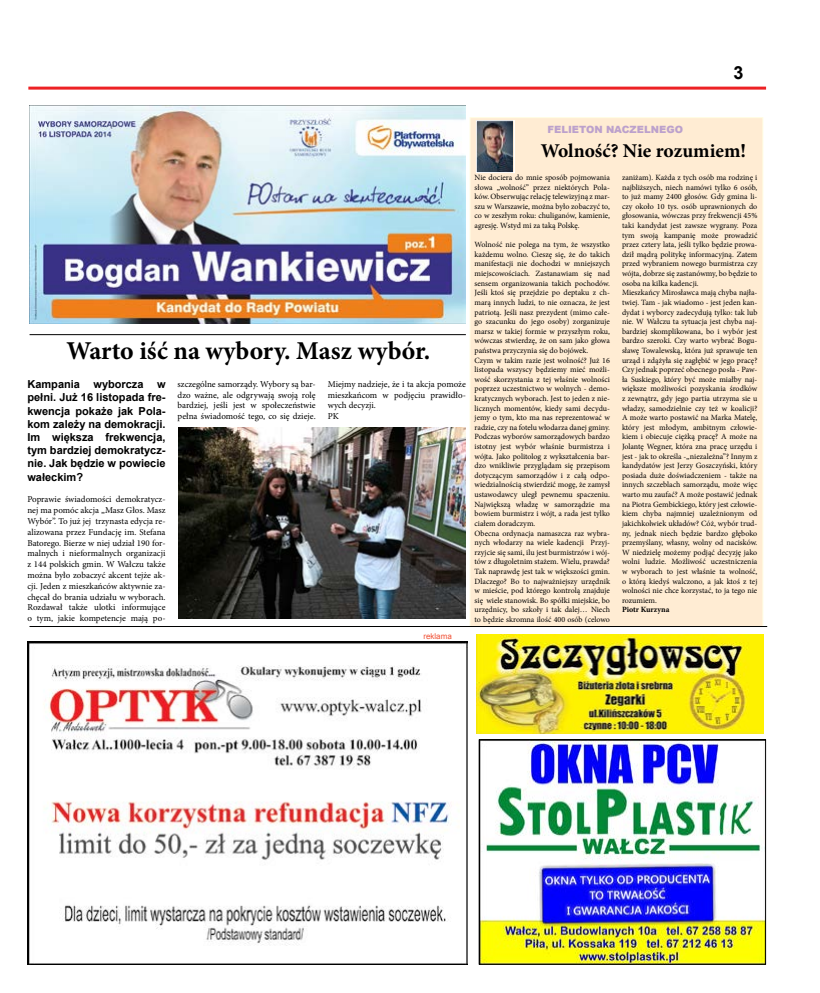
<style>
.page{position:relative;width:820px;height:993px;background:#fff}
.page>*{position:absolute;margin:0;border:0;box-sizing:border-box;transform-origin:0 0}
.t1{font:700 25.7px "Minion Pro";color:#000}
.t2{font:700 19.5px "Minion Pro";color:#000}
.t3{font:700 18px "Arial";color:#000}
.t4{font:700 11px/13.2px "Arial";color:#000;text-align:justify}
.t5{font:900 10px "Arial";color:#bca1cc}
.t6{font:9px/10.8px "Minion Pro";color:#000;text-align:justify}
.t7{font:8px/9.6px "Minion Pro";color:#000}
.t8{font:700 8px "Minion Pro";color:#000}
.t9{font:8px "Arial";color:#f05135}
</style>
<div class="page">
<img style="left:27px;top:641px;width:440px;height:323px">
<img style="left:480px;top:741px;width:283px;height:221px">
<div style="left:478px;top:739px;width:287px;height:225px;border:1px solid #000"></div>
<hr style="left:28px;top:87px;width:737px;height:3px;background:#ed2124">
<img style="left:476px;top:634px;width:287px;height:99px">
<img style="left:30px;top:105px;width:435px;height:218px">
<div style="left:469px;top:117px;width:294px;height:509px;background:#ffecd3;border:1px solid #fffde3"></div>
<img style="left:477px;top:122px;width:35px;height:49px">
<div style="left:475px;top:120px;width:39px;height:53px;border:1px solid #fff"></div>
<hr style="left:29px;top:625px;width:737px;height:1px;background:#000101">
<hr style="left:30px;top:334px;width:435px;height:1px;background:#000101">
<img style="left:179px;top:427px;width:286px;height:191px">
<h3 class="t3" style="left:733px;top:61px;width:12px">3</h3>
<h1 class="t1" style="left:67px;top:332px;width:365px">Warto iść na wybory. Masz wybór.</h1>
<h3 class="t4" style="left:27px;top:378px;width:140px">Kampania wyborcza w pełni. Już 16 listopada fre&shy;kwencja pokaże jak Pola&shy;kom zależy na demokracji.<br>Im większa frekwencja, tym bardziej demokratycz&shy;nie. Jak będzie w powiecie wałeckim?</h3>
<p class="t6" style="left:27px;top:494px;width:140px">Poprawie świadomości demokratycz&shy;nej ma pomóc akcja „Masz Głos. Masz Wybór”. To już jej trzynasta edycja re&shy;alizowana przez Fundację im. Stefana Batorego. Bierze w niej udział 190 for&shy;malnych i nieformalnych organizacji z 144 polskich gmin. W Wałczu także można było zobaczyć akcent tejże ak&shy;cji. Jeden z mieszkańców aktywnie za&shy;chęcał do brania udziału w wyborach.<br>Rozdawał także ulotki informujące o tym, jakie kompetencje mają po-</p>
<p class="t6" style="left:177px;top:378px;width:140px">szczególne samorządy. Wybory są bar&shy;dzo ważne, ale odgrywają swoją rolę bardziej, jeśli jest w społeczeństwie pełna świadomość tego, co się dzieje.</p>
<p class="t6" style="left:327px;top:378px;width:140px;text-align:left">Miejmy nadzieje, że i ta akcja pomoże mieszkańcom w podjęciu prawidło&shy;wych decyzji.<br>PK</p>
<p class="t9" style="left:423px;top:630px;width:30px">reklama</p>
<p class="t5" style="left:547px;top:122px;width:137px">FELIETON NACZELNEGO</p>
<h2 class="t2" style="left:540px;top:137px;width:207px">Wolność? Nie rozumiem!</h2>
<p class="t7" style="left:474px;top:173px;width:137px;text-align:justify">Nie dociera do mnie sposób pojmowania słowa „wolność” przez niektórych Pola&shy;ków. Obserwując relację telewizyjną z mar&shy;szu w Warszawie, można było zobaczyć to, co w zeszłym roku: chuliganów, kamienie, agresję. Wstyd mi za taką Polskę.</p>
<p class="t7" style="left:474px;top:240px;width:137px">Wolność nie polega na tym, że wszystko każdemu wolno. Cieszę się, że do takich manifestacji nie dochodzi w mniejszych miejscowościach. Zastanawiam się nad sensem organizowania takich pochodów.<br>Jeśli ktoś się przejdzie po deptaku z ch&shy;marą innych ludzi, to nie oznacza, że jest patriotą. Jeśli nasz prezydent (mimo całe&shy;go szacunku do jego osoby) zorganizuje marsz w takiej formie w przyszłym roku, wówczas stwierdzę, że on sam jako głowa państwa przyczynia się do bojówek.<br>Czym w takim razie jest wolność? Już 16 listopada wszyscy będziemy mieć możli&shy;wość skorzystania z tej właśnie wolności poprzez uczestnictwo w wolnych - demo&shy;kratycznych wyborach. Jest to jeden z nie&shy;licznych momentów, kiedy sami decydu&shy;jemy o tym, kto ma nas reprezentować w radzie, czy na fotelu włodarza danej gminy.<br>Podczas wyborów samorządowych bardzo istotny jest wybór właśnie burmistrza i wójta. Jako politolog z wykształcenia bar&shy;dzo wnikliwie przyglądam się przepisom dotyczącym samorządów i z całą odpo&shy;wiedzialnością stwierdzić mogę, że zamysł ustawodawcy uległ pewnemu spaczeniu.<br>Największą władzę w samorządzie ma bowiem burmistrz i wójt, a rada jest tylko ciałem doradczym.<br>Obecna ordynacja namaszcza raz wybra&shy;nych włodarzy na wiele kadencji Przyj&shy;rzyjcie się sami, ilu jest burmistrzów i wój&shy;tów z długoletnim stażem. Wielu, prawda?<br>Tak naprawdę jest tak w większości gmin.<br>Dlaczego? Bo to najważniejszy urzędnik w mieście, pod którego kontrolą znajduje się wiele stanowisk. Bo spółki miejskie, bo urzędnicy, bo szkoły i tak dalej… Niech to będzie skromna ilość 400 osób (celowo</p>
<p class="t7" style="left:621px;top:173px;width:137px">zaniżam). Każda z tych osób ma rodzinę i najbliższych, niech namówi tylko 6 osób, to już mamy 2400 głosów. Gdy gmina li&shy;czy około 10 tys. osób uprawnionych do głosowania, wówczas przy frekwencji 45% taki kandydat jest zawsze wygrany. Poza tym swoją kampanię może prowadzić przez cztery lata, jeśli tylko będzie prowa&shy;dził mądrą politykę informacyjną. Zatem przed wybraniem nowego burmistrza czy wójta, dobrze się zastanówmy, bo będzie to osoba na kilka kadencji.<br>Mieszkańcy Mirosławca mają chyba najła&shy;twiej. Tam - jak wiadomo - jest jeden kan&shy;dydat i wyborcy zadecydują tylko: tak lub nie. W Wałczu ta sytuacja jest chyba naj&shy;bardziej skomplikowana, bo i wybór jest bardzo szeroki. Czy warto wybrać Bogu&shy;sławę Towalewską, która już sprawuje ten urząd i zdążyła się zagłębić w jego pracę?<br>Czy jednak poprzeć obecnego posła - Paw&shy;ła Suskiego, który być może miałby naj&shy;większe możliwości pozyskania środków z zewnątrz, gdy jego partia utrzyma sie u władzy, samodzielnie czy też w koalicji?<br>A może warto postawić na Marka Matelę, który jest młodym, ambitnym człowie&shy;kiem i obiecuje ciężką pracę? A może na Jolantę Wegner, która zna pracę urzędu i jest - jak to określa -„niezależna”? Innym z kandydatów jest Jerzy Goszczyński, który posiada duże doświadczeniem - także na innych szczeblach samorządu, może więc warto mu zaufać? A może postawić jednak na Piotra Gembickiego, który jest człowie&shy;kiem chyba najmniej uzależnionym od jakichkolwiek układów? Cóż, wybór trud&shy;ny, jednak niech będzie bardzo głęboko przemyślany, własny, wolny od nacisków.<br>W niedzielę możemy podjąć decyzję jako wolni ludzie. Możliwość uczestniczenia w wyborach to jest właśnie ta wolność, o którą kiedyś walczono, a jak ktoś z tej wolności nie chce korzystać, to ja tego nie rozumiem.</p>
<p class="t8" style="left:621px;top:604px;width:49px">Piotr Kurzyna</p>
</div>
